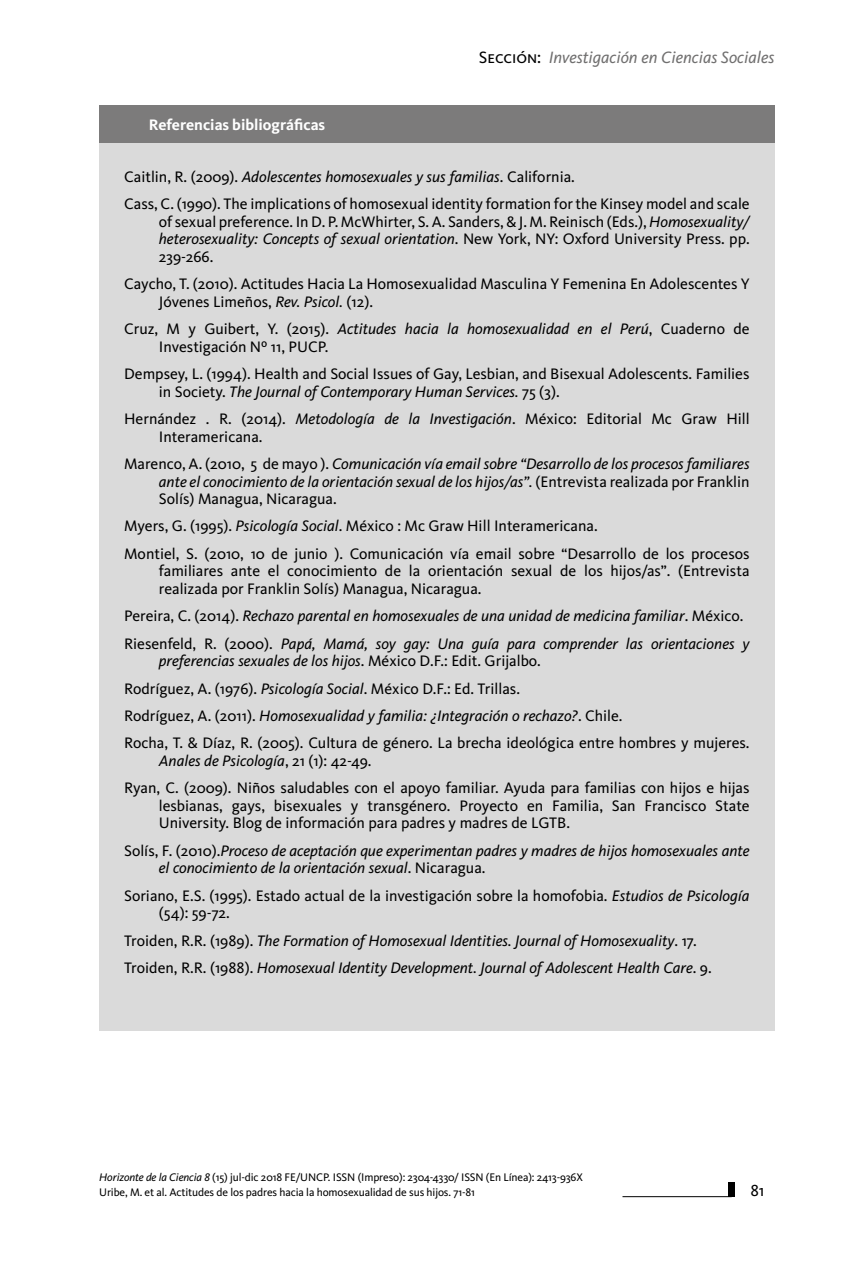
<style>
.page{position:relative;width:844px;height:1265px;background:#fff}
.page>*{position:absolute;margin:0;border:0;box-sizing:border-box;transform-origin:0 0}
.t1{font:italic 16.97px "Kievit";color:#706f6f}
.t2{font:16.62px "Kievit";color:#000}
.t3{font:15.75px/17.5px "Kievit";color:#000}
.t4{font:italic 15.75px/17.5px "Kievit";color:#000}
.t5{font:700 15.75px "Kievit";color:#fff}
.t6{font:11.38px/14.9px "Kievit";letter-spacing:-.01em;color:#000}
.s1{font-family:"Kievit Book SC";font-style:normal;color:#000}
.s2{font-style:italic}
.s3{font-style:normal}
</style>
<div class="page">
<hr style="left:622px;top:1196px;width:109px;height:1px;background:#000">
<div style="left:728px;top:1182px;width:6px;height:15px;background:#000"></div>
<div style="left:99px;top:143px;width:675px;height:887px;background:#dadada"></div>
<div style="left:99px;top:105px;width:675px;height:38px;background:#7c7b7b"></div>
<p class="t5" style="left:149px;top:115px;width:178px">Referencias bibliográficas</p>
<p class="t1" style="left:478px;top:47px;width:297px"><span class="s1">Sección:</span> Investigación en Ciencias Sociales</p>
<p class="t3" style="left:124px;top:163px;width:627px;line-height:27.5px">Caitlin, R. (2009). <span class="s2">Adolescentes homosexuales y sus familias</span>. California.<br>Cass, C. (1990). The implications of homosexual identity formation for the Kinsey model and scale</p>
<p class="t3" style="left:159px;top:213px;width:592px;text-align:justify">of sexual preference. In D. P. McWhirter, S. A. Sanders, &amp; J. M. Reinisch (Eds.), <span class="s2">Homosexuality/ heterosexuality: Concepts of sexual orientation</span>. New York, NY: Oxford University Press. pp.<br>239-266.</p>
<p class="t3" style="left:159px;top:276px;width:592px;text-indent:-35px">Caycho, T. (2010). Actitudes Hacia La Homosexualidad Masculina Y Femenina En Adolescentes Y<br>Jóvenes Limeños, <span class="s2">Rev. Psicol.</span> (12).</p>
<p class="t3" style="left:159px;top:320px;width:592px;text-indent:-35px">Cruz, M y Guibert, Y. (2015). <span class="s2">Actitudes hacia la homosexualidad en el Perú</span>, Cuaderno de<br>Investigación Nº 11, PUCP.</p>
<p class="t3" style="left:159px;top:365px;width:592px;text-indent:-35px">Dempsey, L. (1994). Health and Social Issues of Gay, Lesbian, and Bisexual Adolescents. Families in Society. <span class="s2">The Journal of Contemporary Human Services.</span> 75 (3).</p>
<p class="t3" style="left:159px;top:410px;width:592px;text-indent:-35px">Hernández . R. (2014). <span class="s2">Metodología de la Investigación</span>. México: Editorial Mc Graw Hill<br>Interamericana.</p>
<p class="t4" style="left:159px;top:455px;width:592px;text-align:justify;text-indent:-35px"><span class="s3">Marenco, A. (2010, 5 de mayo ).</span> Comunicación vía email sobre “Desarrollo de los procesos familiares ante el conocimiento de la orientación sexual de los hijos/as”. <span class="s3">(Entrevista realizada por Franklin Solís) Managua, Nicaragua.</span></p>
<p class="t3" style="left:124px;top:513px;width:627px;line-height:27.5px">Myers, G. (1995). <span class="s2">Psicología Social</span>. México : Mc Graw Hill Interamericana.<br>Montiel, S. (2010, 10 de junio ). Comunicación vía email sobre “Desarrollo de los procesos</p>
<p class="t3" style="left:159px;top:563px;width:592px">familiares ante el conocimiento de la orientación sexual de los hijos/as”. (Entrevista realizada por Franklin Solís) Managua, Nicaragua.</p>
<p class="t4" style="left:124px;top:602px;width:627px;line-height:27.5px"><span class="s3">Pereira, C. (2014).</span> Rechazo parental en homosexuales de una unidad de medicina familiar<span class="s3">. México.<br>Riesenfeld, R. (2000).</span> Papá, Mamá, soy gay: Una guía para comprender las orientaciones y</p>
<p class="t3" style="left:124px;top:647px;width:627px;line-height:27.5px;text-indent:35px"><span class="s2">preferencias sexuales de los hijos</span>. México D.F.: Edit. Grijalbo.<br>Rodríguez, A. (1976). <span class="s2">Psicología Social</span>. México D.F.: Ed. Trillas.<br>Rodríguez, A. (2011). <span class="s2">Homosexualidad y familia: ¿Integración o rechazo?</span>. Chile.<br>Rocha, T. &amp; Díaz, R. (2005). Cultura de género. La brecha ideológica entre hombres y mujeres.</p>
<p class="t3" style="left:124px;top:747px;width:627px;line-height:27.5px;text-indent:35px"><span class="s2">Anales de Psicología</span>, 21 (1): 42-49.<br>Ryan, C. (2009). Niños saludables con el apoyo familiar. Ayuda para familias con hijos e hijas</p>
<p class="t3" style="left:159px;top:797px;width:592px">lesbianas, gays, bisexuales y transgénero. Proyecto en Familia, San Francisco State<br>University. Blog de información para padres y madres de LGTB.</p>
<p class="t4" style="left:159px;top:842px;width:592px;text-indent:-35px"><span class="s3">Solís, F. (2010).</span>Proceso de aceptación que experimentan padres y madres de hijos homosexuales ante el conocimiento de la orientación sexual<span class="s3">. Nicaragua.</span></p>
<p class="t3" style="left:159px;top:887px;width:592px;text-indent:-35px">Soriano, E.S. (1995). Estado actual de la investigación sobre la homofobia. <span class="s2">Estudios de Psicología </span>(54): 59-72.</p>
<p class="t4" style="left:124px;top:927px;width:589px;line-height:27.5px"><span class="s3">Troiden, R.R. (1989).</span> The Formation of Homosexual Identities. Journal of Homosexuality<span class="s3">. 17.<br>Troiden, R.R. (1988).</span> Homosexual Identity Development. Journal of Adolescent Health Care<span class="s3">. 9.</span></p>
<p class="t6" style="left:99px;top:1170px;width:485px"><span class="s2">Horizonte de la Ciencia 8</span> (15) jul-dic 2018 FE/UNCP. ISSN (Impreso): 2304-4330/ ISSN (En Línea): 2413-936X<br>Uribe, M. et al. Actitudes de los padres hacia la homosexualidad de sus hijos. 71-81</p>
<p class="t2" style="left:750px;top:1181px;width:15px">81</p>
</div>
